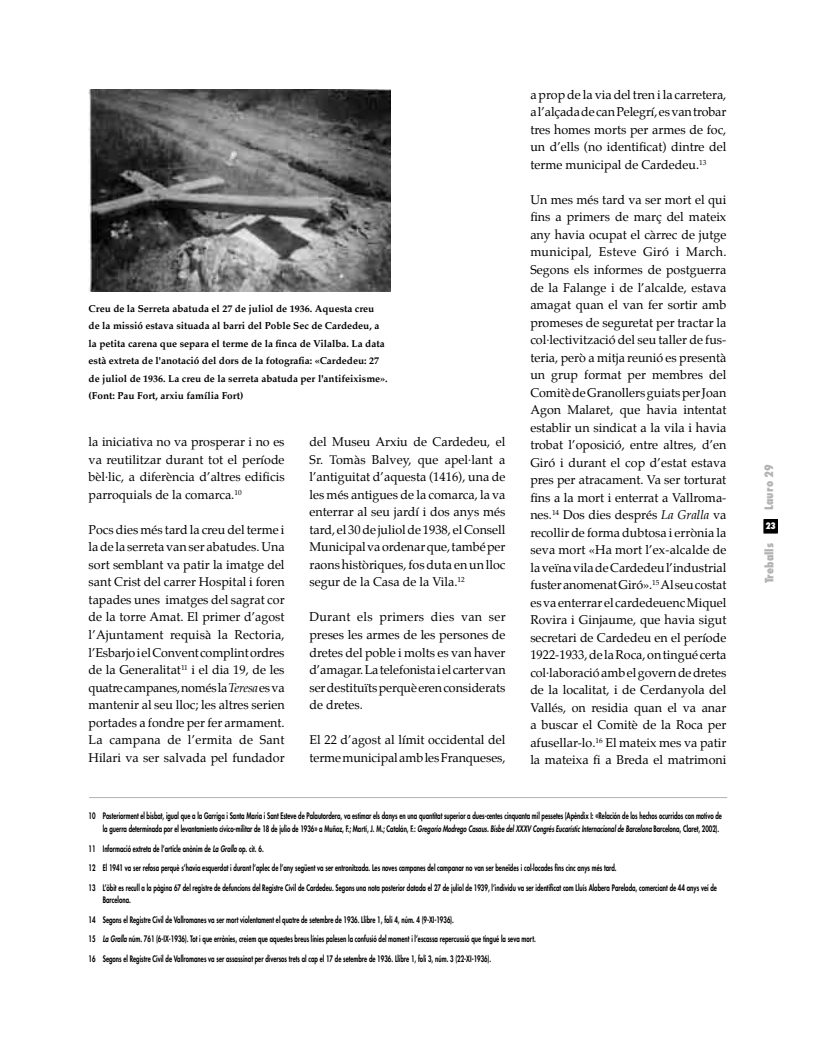
<style>
.page{position:relative;width:815px;height:1053px;background:#fff}
.page>*{position:absolute;margin:0;border:0;box-sizing:border-box;transform-origin:0 0}
.t1{font:12.5px/17.5px "Palatino";color:#000;text-align:justify}
.t2{font:800 condensed 11.25px "Futura";color:#b1b2b4}
.t3{font:700 10px/17.5px "Palatino";color:#000}
.t4{font:800 8.75px/12.5px "Futura";color:#000;text-align:right;scale:.7 1}
.t5{font:800 condensed 8.75px "Futura";color:#fff}
.s1{font-style:italic}
</style>
<div class="page">
<div style="left:764px;top:519px;width:13px;height:14px;background:#000"></div>
<img style="left:89px;top:89px;width:301px;height:203px">
<hr style="left:89px;top:797px;width:638px;height:1px;background:#b1b2b4">
<p class="t3" style="left:89px;top:300px;width:301px">Creu de la Serreta abatuda el 27 de juliol de 1936. Aquesta creu de la missió estava situada al barri del Poble Sec de Cardedeu, a la petita carena que separa el terme de la finca de Vilalba. La data està extreta de l'anotació del dors de la fotografia: «Cardedeu: 27 de juliol de 1936. La creu de la serreta abatuda per l'antifeixisme». (Font: Pau Fort, arxiu família Fort)</p>
<p class="t1" style="left:89px;top:434px;width:198px">la iniciativa no va prosperar i no es va reutilitzar durant tot el període bèl·lic, a diferència d’altres edificis parroquials de la comarca.<sup>10</sup></p>
<p class="t1" style="left:89px;top:522px;width:198px">Pocs dies més tard la creu del terme i la de la serreta van ser abatudes. Una sort semblant va patir la imatge del sant Crist del carrer Hospital i foren tapades unes imatges del sagrat cor de la torre Amat. El primer d’agost l’Ajuntament requisà la Rectoria, l’Esbarjo i el Convent complint ordres de la Generalitat<sup>11</sup> i el dia 19, de les quatre campanes, només la <span class="s1">Teresa</span> es va mantenir al seu lloc; les altres serien portades a fondre per fer armament.<br>La campana de l’ermita de Sant Hilari va ser salvada pel fundador</p>
<p class="t1" style="left:309px;top:434px;width:198px">del Museu Arxiu de Cardedeu, el Sr. Tomàs Balvey, que apel·lant a l’antiguitat d’aquesta (1416), una de les més antigues de la comarca, la va enterrar al seu jardí i dos anys més tard, el 30 de juliol de 1938, el Consell Municipal va ordenar que, també per raons històriques, fos duta en un lloc segur de la Casa de la Vila.<sup>12</sup></p>
<p class="t1" style="left:309px;top:609px;width:198px">Durant els primers dies van ser preses les armes de les persones de dretes del poble i molts es van haver d’amagar. La telefonista i el carter van ser destituïts perquè eren considerats de dretes.</p>
<p class="t1" style="left:309px;top:732px;width:198px">El 22 d’agost al límit occidental del terme municipal amb les Franqueses,</p>
<p class="t1" style="left:530px;top:87px;width:198px">a prop de la via del tren i la carretera, a l’alçada de can Pelegrí, es van trobar tres homes morts per armes de foc, un d’ells (no identificat) dintre del terme municipal de Cardedeu.<sup>13</sup></p>
<p class="t1" style="left:530px;top:192px;width:198px">Un mes més tard va ser mort el qui fins a primers de març del mateix any havia ocupat el càrrec de jutge municipal, Esteve Giró i March.<br>Segons els informes de postguerra de la Falange i de l’alcalde, estava amagat quan el van fer sortir amb promeses de seguretat per tractar la col·lectivització del seu taller de fus&shy;teria, però a mitja reunió es presentà un grup format per membres del Comitè de Granollers guiats per Joan Agon Malaret, que havia intentat establir un sindicat a la vila i havia trobat l’oposició, entre altres, d’en Giró i durant el cop d’estat estava pres per atracament. Va ser torturat fins a la mort i enterrat a Vallroma&shy;nes.<sup>14</sup> Dos dies després <span class="s1">La Gralla</span> va recollir de forma dubtosa i errònia la seva mort «Ha mort l’ex-alcalde de la veïna vila de Cardedeu l’industrial fuster anomenat Giró».<sup>15</sup> Al seu costat es va enterrar el cardedeuenc Miquel Rovira i Ginjaume, que havia sigut secretari de Cardedeu en el període 1922-1933, de la Roca, on tingué certa col·laboració amb el govern de dretes de la localitat, i de Cerdanyola del Vallés, on residia quan el va anar a buscar el Comitè de la Roca per afusellar-lo.<sup>16</sup> El mateix mes va patir la mateixa fi a Breda el matrimoni</p>
<p class="t4" style="left:89px;top:809px;width:906px">10 Posteriorment el bisbat, igual que a la Garriga i Santa Maria i Sant Esteve de Palautordera, va estimar els danys en una quantitat superior a dues-centes cinquanta mil pessetes (Apèndix I: «Relación de los hechos ocurridos con motivo de la guerra determinada por el levantamiento cívico-militar de 18 de julio de 1936» a Muñoz, F.; Martí, J. M.; Catalán, F.: <span class="s1">Gregorio Modrego Casaus. Bisbe del XXXV Congrés Eucarístic Internacional de Barcelona</span> Barcelona, Claret, 2002).</p>
<p class="t4" style="left:89px;top:841px;width:252px">11 Informació extreta de l’article anònim de <span class="s1">La Gralla</span> op. cit. 6.</p>
<p class="t4" style="left:89px;top:861px;width:756px">12 El 1941 va ser refosa perquè s’havia esquerdat i durant l’aplec de l’any següent va ser entronitzada. Les noves campanes del campanar no van ser beneïdes i col·locades fins cinc anys més tard.</p>
<p class="t4" style="left:103px;top:881px;width:879px;text-align:left;text-indent:-14px">13 L’òbit es recull a la pàgina 67 del registre de defuncions del Registre Civil de Cardedeu. Segons una nota posterior datada el 27 de juliol de 1939, l’individu va ser identificat com Lluís Alabera Parelada, comerciant de 44 anys veí de<br>Barcelona.</p>
<p class="t4" style="left:89px;top:913px;width:523px">14 Segons el Registre Civil de Vallromanes va ser mort violentament el quatre de setembre de 1936. Llibre 1, foli 4, núm. 4 (9-XI-1936).</p>
<p class="t4" style="left:89px;top:932px;width:640px">15 <span class="s1">La Gralla</span> núm. 761 (6-IX-1936). Tot i que errònies, creiem que aquestes breus línies palesen la confusió del moment i l’escassa repercussió que tingué la seva mort.</p>
<p class="t4" style="left:89px;top:952px;width:577px">16 Segons el Registre Civil de Vallromanes va ser assassinat per diversos trets al cap el 17 de setembre de 1936. Llibre 1, foli 3, núm. 3 (22-XI-1936).</p>
<p class="t2" style="left:762px;top:510px;width:47px;rotate:-90deg">Lauro 29</p>
<p class="t5" style="left:765px;top:520px;width:12px">23</p>
<p class="t2" style="left:762px;top:583px;width:42px;rotate:-90deg">Treballs</p>
</div>
